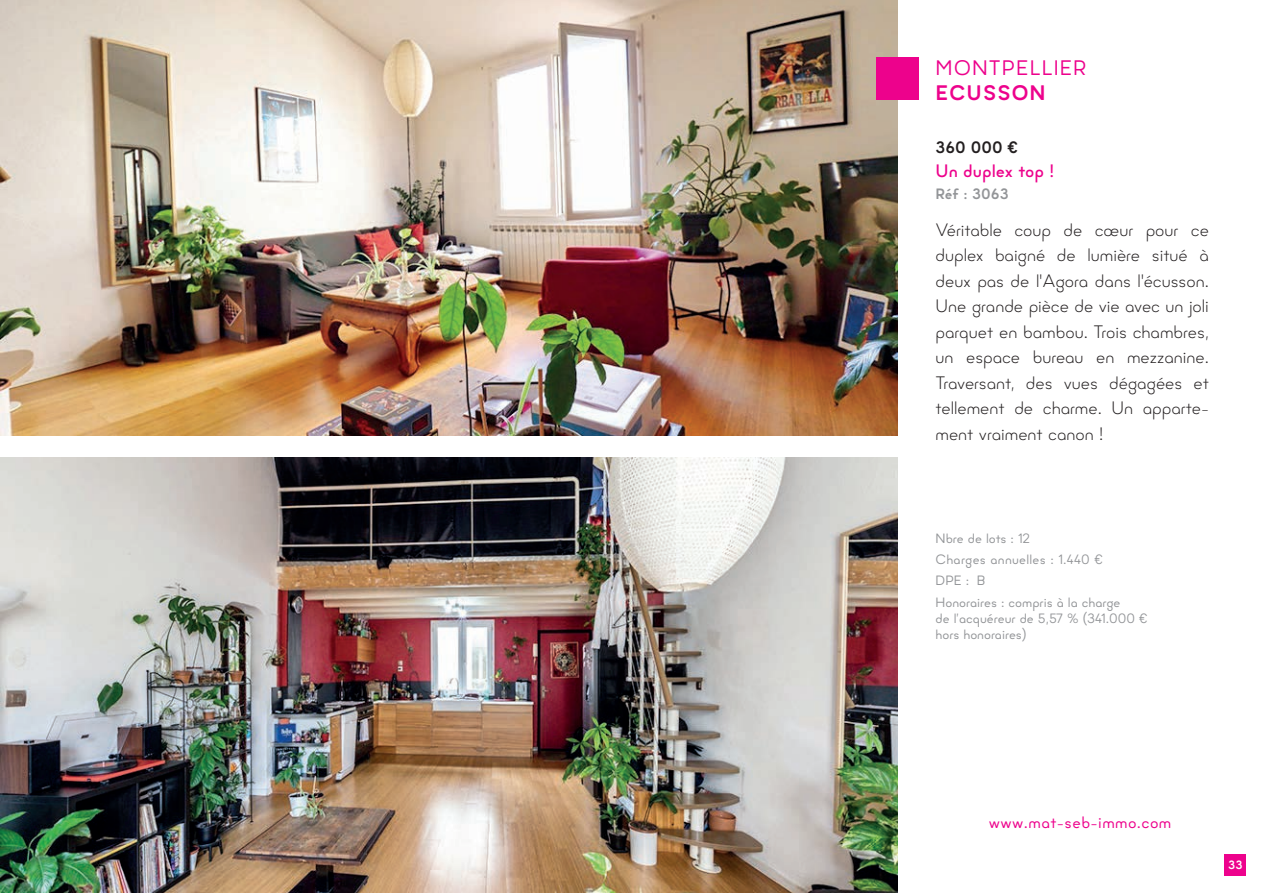
<style>
.page{position:relative;width:1263px;height:893px;background:#fff}
.page>*{position:absolute;margin:0;border:0;box-sizing:border-box;transform-origin:0 0}
.Ville_Rose{font:21px "Minimo";letter-spacing:.05em;color:#ed028c}
.Ville_Rose-2{font:700 21px "Minimo";letter-spacing:.045em;color:#ed028c}
.Annonce{font:300 18px/25.5px "Minimo";color:#231f20;text-align:justify}
.Titre{font:500 18px "Minimo";color:#ed028c}
.t1{font:16.5px "Minimo";letter-spacing:.025em;color:#ed028c}
.Prix{font:700 16.5px "Minimo";color:#231f20}
.Réf{font:700 15px "Minimo";color:#939598}
.Honoraires{font:13.5px "Minimo";color:#939598}
.Charge{font:13.5px "Minimo";letter-spacing:.02em;color:#939598}
.Nbre_de_lots{font:13.5px "Minimo";color:#939598}
.DPE{font:13.5px "Minimo";color:#939598}
.t2{font:700 12px "Minimo";color:#fff}
</style>
<div class="page">
<div style="left:1225px;top:855px;width:21px;height:21px;background:#ed028c"></div>
<img style="left:0;top:0;width:897px;height:436px">
<img style="left:0;top:457px;width:897px;height:436px">
<div style="left:876px;top:57px;width:42px;height:43px;background:#ed028c"></div>
<p class="Ville_Rose" style="left:935px;top:54px;width:152px">MONTPELLIER</p>
<p class="Ville_Rose-2" style="left:935px;top:79px;width:112px">ECUSSON</p>
<p class="Prix" style="left:935px;top:136px;width:84px">360 000 €</p>
<p class="Titre" style="left:935px;top:159px;width:120px">Un duplex top !</p>
<p class="Réf" style="left:935px;top:184px;width:75px">Réf : 3063</p>
<p class="Annonce" style="left:935px;top:217px;width:275px">Véritable coup de cœur pour ce duplex baigné de lumière situé à deux pas de l'Agora dans l'écusson.<br>Une grande pièce de vie avec un joli parquet en bambou. Trois chambres, un espace bureau en mezzanine.<br>Traversant, des vues dégagées et tellement de charme. Un apparte&shy;ment vraiment canon !</p>
<p class="Nbre_de_lots" style="left:935px;top:529px;width:96px">Nbre de lots : 12</p>
<p class="Charge" style="left:935px;top:550px;width:169px">Charges annuelles : 1.440 €</p>
<p class="DPE" style="left:977px;top:572px;width:10px">B</p>
<p class="Honoraires" style="left:935px;top:593px;width:187px">Honoraires : compris à la charge</p>
<p class="Honoraires" style="left:935px;top:609px;width:214px">de l’acquéreur de 5,57 % (341.000 €</p>
<p class="Honoraires" style="left:935px;top:625px;width:92px">hors honoraires)</p>
<p class="Honoraires" style="left:935px;top:572px;width:35px">DPE :</p>
<p class="t1" style="left:989px;top:811px;width:184px">www.mat-seb-immo.com</p>
<p class="t2" style="left:1228px;top:856px;width:16px">33</p>
</div>
